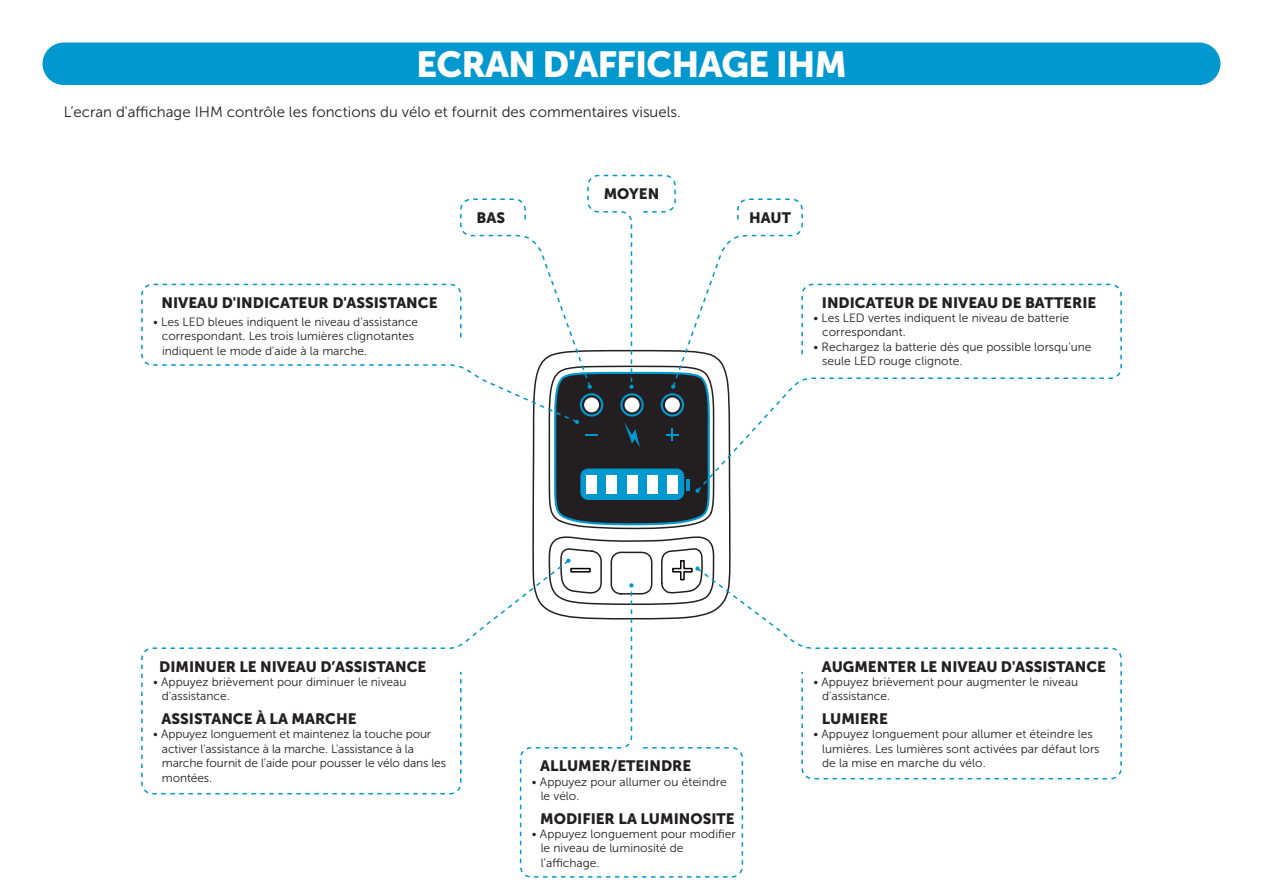
<style>
.page{position:relative;width:1263px;height:893px;background:#fff}
.page>*{position:absolute;margin:0;border:0;box-sizing:border-box;transform-origin:0 0}
.t1{font:36px "Museo Sans 900";letter-spacing:-.025em;color:#fff}
.t2{font:15px "Museo Sans 900";color:#231f20}
.t3{font:15px "Museo Sans 300";color:#231f20}
.t4{font:12px/14.4px "Museo Sans 300";color:#231f20}
</style>
<div class="page">
<svg style="left:747px;top:606px;width:375px;height:174px"></svg>
<svg style="left:804px;top:283px;width:318px;height:98px"></svg>
<svg style="left:141px;top:283px;width:318px;height:84px"></svg>
<svg style="left:141px;top:606px;width:371px;height:189px"></svg>
<div style="left:43px;top:43px;width:1177px;height:42px;background:#0098ce;border-radius:21px"></div>
<svg style="left:459px;top:174px;width:345px;height:432px"></svg>
<svg style="left:519px;top:584px;width:225px;height:294px"></svg>
<h1 class="t1" style="left:416px;top:44px;width:432px">ECRAN D'AFFICHAGE IHM</h1>
<p class="t3" style="left:64px;top:104px;width:618px">L’ecran d'affichage IHM contrôle les fonctions du vélo et fournit des commentaires visuels.</p>
<p class="t2" style="left:604px;top:185px;width:57px">MOYEN</p>
<p class="t2" style="left:162px;top:294px;width:277px">NIVEAU D'INDICATEUR D'ASSISTANCE</p>
<p class="t4" style="left:162px;top:315px;width:258px;text-indent:-9px">• Les LED bleues indiquent le niveau d'assistance correspondant. Les trois lumières clignotantes indiquent le mode d'aide à la marche.</p>
<p class="t2" style="left:477px;top:209px;width:30px">BAS</p>
<p class="t2" style="left:749px;top:209px;width:43px">HAUT</p>
<p class="t2" style="left:822px;top:294px;width:276px">INDICATEUR DE NIVEAU DE BATTERIE</p>
<p class="t4" style="left:822px;top:311px;width:248px;text-indent:-9px">• Les LED vertes indiquent le niveau de batterie correspondant.</p>
<p class="t4" style="left:822px;top:340px;width:271px;text-indent:-9px">• Rechargez la batterie dès que possible lorsqu'une seule LED rouge clignote.</p>
<p class="t2" style="left:159px;top:658px;width:269px">DIMINUER LE NIVEAU D’ASSISTANCE</p>
<p class="t4" style="left:162px;top:675px;width:246px;text-indent:-9px">• Appuyez brièvement pour diminuer le niveau d'assistance.</p>
<p class="t2" style="left:162px;top:710px;width:196px">ASSISTANCE À LA MARCHE</p>
<p class="t4" style="left:162px;top:727px;width:286px;text-indent:-9px">• Appuyez longuement et maintenez la touche pour activer l'assistance à la marche. L'assistance à la marche fournit de l'aide pour pousser le vélo dans les montées.</p>
<p class="t2" style="left:540px;top:757px;width:152px">ALLUMER/ETEINDRE</p>
<p class="t4" style="left:541px;top:774px;width:188px;text-indent:-9px">• Appuyez pour allumer ou éteindre le vélo.</p>
<p class="t2" style="left:540px;top:810px;width:196px">MODIFIER LA LUMINOSITE</p>
<p class="t4" style="left:541px;top:827px;width:196px;text-indent:-9px">• Appuyez longuement pour modifier le niveau de luminosité de l’affichage.</p>
<p class="t2" style="left:822px;top:658px;width:286px">AUGMENTER LE NIVEAU D'ASSISTANCE</p>
<p class="t4" style="left:822px;top:675px;width:257px;text-indent:-9px">• Appuyez brièvement pour augmenter le niveau d'assistance.</p>
<p class="t2" style="left:822px;top:710px;width:68px">LUMIERE</p>
<p class="t4" style="left:822px;top:727px;width:279px;text-indent:-9px">• Appuyez longuement pour allumer et éteindre les lumières. Les lumières sont activées par défaut lors de la mise en marche du vélo.</p>
</div>
